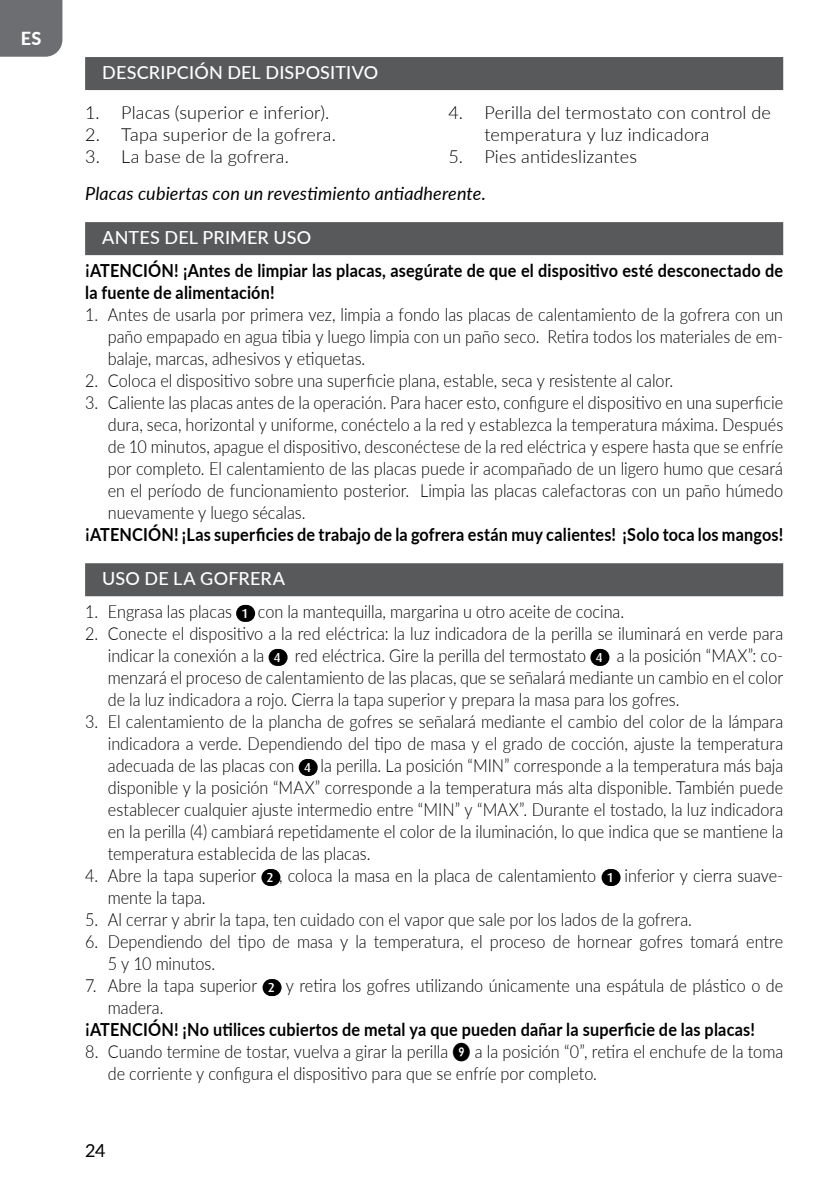
<style>
.page{position:relative;width:840px;height:1191px;background:#fff}
.page>*{position:absolute;margin:0;border:0;box-sizing:border-box;transform-origin:0 0}
.t1{font:300 18px/22px "Lato";color:#000;text-align:justify;scale:.9 1}
.t2{font:700 18px/22px "Lato";letter-spacing:.01em;color:#000;scale:.9 1}
.t3{font:300 18px/22px "Lato";color:#000}
.t4{font:500 18px "Lato";letter-spacing:.01em;color:#fff}
.t5{font:italic 18px "Lato";letter-spacing:.01em;color:#000}
.t6{font:18px "Lato";color:#000}
.t7{font:800 18px "Lato";color:#fff}
.s1{font-family:"Dax Pro";font-weight:500;font-size:13px;color:#fff}
.s2{font-weight:500}
</style>
<div class="page">
<div style="left:0;top:0;width:62px;height:57px;background:#6d6e71"></div>
<div style="left:85px;top:57px;width:697px;height:33px;background:#58595b"></div>
<div style="left:85px;top:222px;width:697px;height:33px;background:#58595b"></div>
<div style="left:85px;top:563px;width:697px;height:33px;background:#58595b"></div>
<div style="left:236px;top:605px;width:19px;height:17px;background:#000;border-radius:9px"></div>
<div style="left:268px;top:649px;width:19px;height:17px;background:#000;border-radius:9px"></div>
<div style="left:590px;top:649px;width:19px;height:17px;background:#000;border-radius:9px"></div>
<div style="left:298px;top:759px;width:19px;height:17px;background:#000;border-radius:9px"></div>
<div style="left:261px;top:869px;width:19px;height:17px;background:#000;border-radius:9px"></div>
<div style="left:601px;top:869px;width:19px;height:17px;background:#000;border-radius:9px"></div>
<div style="left:262px;top:979px;width:19px;height:17px;background:#000;border-radius:9px"></div>
<p class="t7" style="left:21px;top:25px;width:22px">ES</p>
<p class="t4" style="left:102px;top:59px;width:277px">DESCRIPCIÓN DEL DISPOSITIVO</p>
<p class="t3" style="left:85px;top:101px;width:245px">1. Placas (superior e inferior).</p>
<p class="t3" style="left:85px;top:123px;width:252px">2. Tapa superior de la gofrera.</p>
<p class="t3" style="left:85px;top:145px;width:205px">3. La base de la gofrera.</p>
<p class="t3" style="left:484px;top:101px;width:288px;text-indent:-36px">4. Perilla del termostato con control de temperatura y luz indicadora</p>
<p class="t3" style="left:448px;top:145px;width:190px">5. Pies antideslizantes</p>
<p class="t5" style="left:85px;top:180px;width:402px">Placas cubiertas con un revestimiento antiadherente.</p>
<p class="t4" style="left:102px;top:224px;width:210px">ANTES DEL PRIMER USO</p>
<p class="t2" style="left:85px;top:258px;width:776px">¡ATENCIÓN! ¡Antes de limpiar las placas, asegúrate de que el dispositivo esté desconectado de la fuente de alimentación!</p>
<p class="t1" style="left:108px;top:303px;width:751px;text-indent:-23px">1. Antes de usarla por primera vez, limpia a fondo las placas de calentamiento de la gofrera con un paño empapado en agua tibia y luego limpia con un paño seco. Retira todos los materiales de em&shy;balaje, marcas, adhesivos y etiquetas.</p>
<p class="t1" style="left:85px;top:369px;width:654px">2. Coloca el dispositivo sobre una superficie plana, estable, seca y resistente al calor.</p>
<p class="t1" style="left:108px;top:391px;width:751px;text-indent:-23px">3. Caliente las placas antes de la operación. Para hacer esto, configure el dispositivo en una superficie dura, seca, horizontal y uniforme, conéctelo a la red y establezca la temperatura máxima. Después de 10 minutos, apague el dispositivo, desconéctese de la red eléctrica y espere hasta que se enfríe por completo. El calentamiento de las placas puede ir acompañado de un ligero humo que cesará en el período de funcionamiento posterior. Limpia las placas calefactoras con un paño húmedo nuevamente y luego sécalas.</p>
<p class="t2" style="left:85px;top:522px;width:776px">¡ATENCIÓN! ¡Las superficies de trabajo de la gofrera están muy calientes! ¡Solo toca los mangos!</p>
<p class="t4" style="left:102px;top:565px;width:184px">USO DE LA GOFRERA</p>
<p class="t1" style="left:85px;top:600px;width:600px">1. Engrasa las placas <span class="s1">1</span> con la mantequilla, margarina u otro aceite de cocina.</p>
<p class="t1" style="left:108px;top:622px;width:751px;text-indent:-23px">2. Conecte el dispositivo a la red eléctrica: la luz indicadora de la perilla se iluminará en verde para indicar la conexión a la <span class="s1">4</span> red eléctrica. Gire la perilla del termostato <span class="s1">4</span> a la posición “MAX”: co&shy;menzará el proceso de calentamiento de las placas, que se señalará mediante un cambio en el color de la luz indicadora a rojo. Cierra la tapa superior y prepara la masa para los gofres.</p>
<p class="t1" style="left:108px;top:710px;width:751px;text-indent:-23px">3. El calentamiento de la plancha de gofres se señalará mediante el cambio del color de la lámpara indicadora a verde. Dependiendo del tipo de masa y el grado de cocción, ajuste la temperatura adecuada de las placas con <span class="s1">4</span> la perilla. La posición “MIN” corresponde a la temperatura más baja disponible y la posición “MAX” corresponde a la temperatura más alta disponible. También puede establecer cualquier ajuste intermedio entre “MIN” y “MAX”. Durante el tostado, la luz indicadora en la perilla (4) cambiará repetidamente el color de la iluminación, lo que indica que se mantiene la temperatura establecida de las placas.</p>
<p class="t1" style="left:108px;top:864px;width:751px;text-indent:-23px">4. Abre la tapa superior <span class="s1">2</span> , coloca la masa en la placa de calentamiento <span class="s1">1</span> inferior y cierra suave&shy;mente la tapa.</p>
<p class="t1" style="left:85px;top:908px;width:675px">5. Al cerrar y abrir la tapa, ten cuidado con el vapor que sale por los lados de la gofrera.</p>
<p class="t1" style="left:108px;top:930px;width:751px;text-indent:-23px">6. Dependiendo del tipo de masa y la temperatura, el proceso de hornear gofres tomará entre<br>5 y 10 minutos.</p>
<p class="t1" style="left:108px;top:974px;width:751px;text-indent:-23px">7. Abre la tapa superior <span class="s1">2</span> y retira los gofres utilizando únicamente una espátula de plástico o de madera.</p>
<p class="t2" style="left:85px;top:1017px;width:745px">¡ATENCIÓN! ¡No utilices cubiertos de metal ya que pueden dañar la superficie de las placas!</p>
<p class="t1" style="left:108px;top:1040px;width:751px;text-indent:-23px">8. Cuando termine de tostar, vuelva a girar la perilla <span class="s2">❾</span> a la posición “0”, retira el enchufe de la toma de corriente y configura el dispositivo para que se enfríe por completo.</p>
<p class="t6" style="left:85px;top:1137px;width:22px">24</p>
</div>
